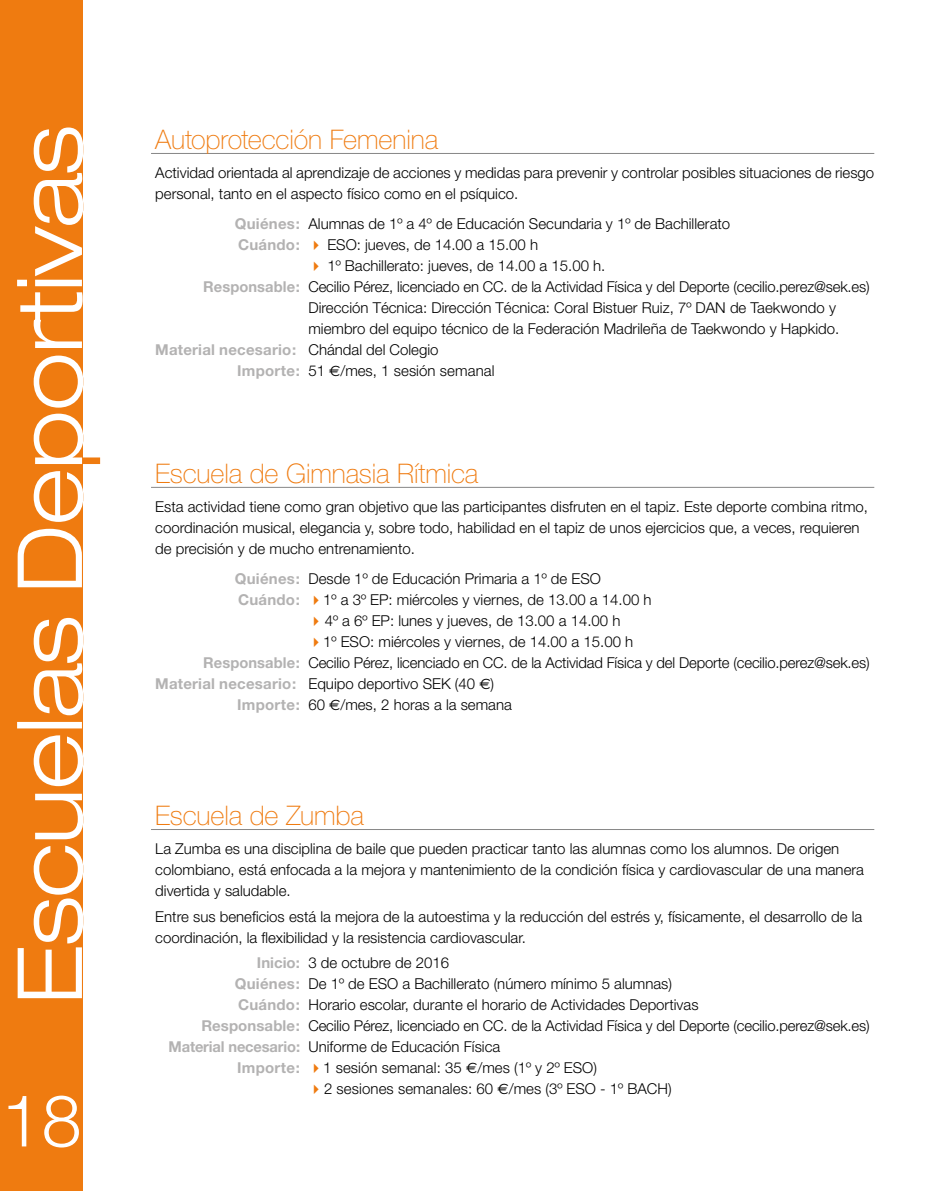
<style>
.page{position:relative;width:936px;height:1191px;background:#fff}
.page>*{position:absolute;margin:0;border:0;box-sizing:border-box;transform-origin:0 0}
.t1{font:300 72px "Helvetica Neue";color:#fff}
.t2{font:100 27px "Helvetica Neue";letter-spacing:-.005em;color:#ef7b10}
.t3{font:300 15px/21px "Helvetica Neue";color:#000}
.t4{font:700 15px "Helvetica Neue";letter-spacing:.015em;color:#b3b2b2}
.s1{font-weight:700;color:#b3b2b2}
.s2{color:#ef7b10}
.s3{font-weight:300;color:#000}
.s4{font-family:"Euro Sans";font-weight:400}
</style>
<div class="page">
<div style="left:0;top:0;width:82px;height:1191px;background:#ef7b10"></div>
<hr style="left:151px;top:153px;width:723px;height:1px;background:#878787">
<hr style="left:151px;top:487px;width:723px;height:1px;background:#878787">
<hr style="left:151px;top:829px;width:723px;height:1px;background:#878787">
<svg style="left:17px;top:127px;width:66px;height:871px"></svg>
<h1 class="t1" style="left:2px;top:1076px;width:82px">18</h1>
<h2 class="t2" style="left:155px;top:124px;width:284px">Autoprotección Femenina</h2>
<p class="t3" style="left:155px;top:162px;width:720px">Actividad orientada al aprendizaje de acciones y medidas para prevenir y controlar posibles situaciones de riesgo personal, tanto en el aspecto físico como en el psíquico.</p>
<p class="t3" style="left:235px;top:213px;width:497px"><span class="s1">Quiénes:</span> Alumnas de 1º a 4º de Educación Secundaria y 1º de Bachillerato<br><span class="s1">Cuándo:</span> <span class="s2">✔</span> ESO: jueves, de 14.00 a 15.00 h</p>
<p class="t3" style="left:308px;top:255px;width:298px"><span class="s2">✔</span> 1º Bachillerato: jueves, de 14.00 a 15.00 h.</p>
<p class="t3" style="left:203px;top:276px;width:668px"><span class="s1">Responsable:</span> Cecilio Pérez, licenciado en CC. de la Actividad Física y del Deporte (cecilio.perez@sek.es)</p>
<p class="t3" style="left:308px;top:297px;width:529px">Dirección Técnica: Dirección Técnica: Coral Bistuer Ruiz, 7º DAN de Taekwondo y</p>
<p class="t3" style="left:308px;top:318px;width:532px">miembro del equipo técnico de la Federación Madrileña de Taekwondo y Hapkido.</p>
<p class="t4" style="left:155px;top:340px;width:285px">Material necesario: <span class="s3">Chándal del Colegio</span></p>
<p class="t3" style="left:237px;top:360px;width:259px"><span class="s1">Importe:</span> 51 <span class="s4">€</span>/mes, 1 sesión semanal</p>
<h2 class="t2" style="left:155px;top:458px;width:325px">Escuela de Gimnasia Rítmica</h2>
<p class="t3" style="left:155px;top:496px;width:714px">Esta actividad tiene como gran objetivo que las participantes disfruten en el tapiz. Este deporte combina ritmo, coordinación musical, elegancia y, sobre todo, habilidad en el tapiz de unos ejercicios que, a veces, requieren de precisión y de mucho entrenamiento.</p>
<p class="t3" style="left:235px;top:567px;width:418px"><span class="s1">Quiénes:</span> Desde 1º de Educación Primaria a 1º de ESO<br><span class="s1">Cuándo:</span> <span class="s2">✔</span>1º a 3º EP: miércoles y viernes, de 13.00 a 14.00 h</p>
<p class="t3" style="left:308px;top:609px;width:313px"><span class="s2">✔</span>4º a 6º EP: lunes y jueves, de 13.00 a 14.00 h</p>
<p class="t3" style="left:308px;top:630px;width:326px"><span class="s2">✔</span>1º ESO: miércoles y viernes, de 14.00 a 15.00 h</p>
<p class="t3" style="left:203px;top:651px;width:668px"><span class="s1">Responsable:</span> Cecilio Pérez, licenciado en CC. de la Actividad Física y del Deporte (cecilio.perez@sek.es)</p>
<p class="t3" style="left:155px;top:672px;width:340px"><span class="s1">Material necesario:</span> Equipo deportivo SEK (40 <span class="s4">€</span>)</p>
<p class="t3" style="left:237px;top:693px;width:276px"><span class="s1">Importe:</span> 60 <span class="s4">€</span>/mes, 2 horas a la semana</p>
<h2 class="t2" style="left:155px;top:800px;width:210px">Escuela de Zumba</h2>
<p class="t3" style="left:155px;top:838px;width:710px">La Zumba es una disciplina de baile que pueden practicar tanto las alumnas como los alumnos. De origen colombiano, está enfocada a la mejora y mantenimiento de la condición física y cardiovascular de una manera divertida y saludable.</p>
<p class="t3" style="left:155px;top:905px;width:708px">Entre sus beneficios está la mejora de la autoestima y la reducción del estrés y, físicamente, el desarrollo de la coordinación, la flexibilidad y la resistencia cardiovascular.</p>
<p class="t3" style="left:257px;top:951px;width:194px"><span class="s1">Inicio:</span> 3 de octubre de 2016</p>
<p class="t3" style="left:235px;top:972px;width:439px"><span class="s1">Quiénes:</span> De 1º de ESO a Bachillerato (número mínimo 5 alumnas)</p>
<p class="t3" style="left:238px;top:993px;width:462px"><span class="s1">Cuándo:</span> Horario escolar, durante el horario de Actividades Deportivas</p>
<p class="t3" style="left:201px;top:1014px;width:669px"><span class="s1">Responsable:</span> Cecilio Pérez, licenciado en CC. de la Actividad Física y del Deporte (cecilio.perez@sek.es)</p>
<p class="t3" style="left:168px;top:1035px;width:333px"><span class="s1">Material necesario:</span> Uniforme de Educación Física</p>
<p class="t3" style="left:237px;top:1056px;width:361px"><span class="s1">Importe:</span> <span class="s2">✔</span>1 sesión semanal: 35 <span class="s4">€</span>/mes (1º y 2º ESO)</p>
<p class="t3" style="left:308px;top:1077px;width:365px"><span class="s2">✔</span>2 sesiones semanales: 60 <span class="s4">€</span>/mes (3º ESO - 1º BACH)</p>
</div>
